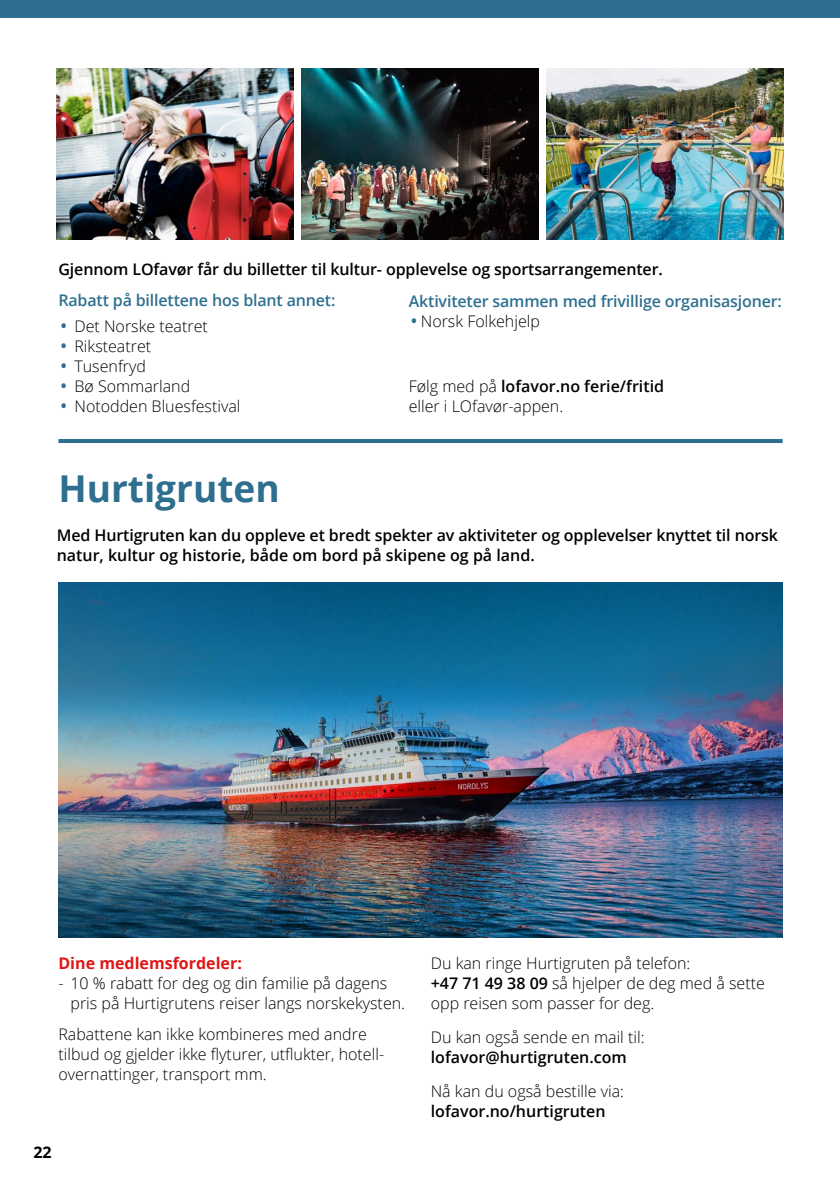
<style>
.page{position:relative;width:840px;height:1191px;background:#fff}
.page>*{position:absolute;margin:0;border:0;box-sizing:border-box;transform-origin:0 0}
.t1{font:700 37px "Open Sans";color:#2e6f90}
.t2{font:300 16px/20px "Open Sans";color:#000}
.t3{font:600 16px/20px "Open Sans";letter-spacing:-.005em;color:#000}
.t4{font:600 16px "Open Sans";letter-spacing:-.01em;color:#2e6f90}
.t5{font:700 16px "Open Sans";color:#df1616}
.t6{font:700 16px "Open Sans";color:#000}
.s1{font-size:28px;color:#2e6f90}
.s2{font-weight:600}
</style>
<div class="page">
<div style="left:0;top:0;width:839px;height:17px;background:#2e6f90"></div>
<hr style="left:58px;top:439px;width:724px;height:4px;background:#2e6f90">
<img style="left:58px;top:583px;width:724px;height:354px">
<img style="left:301px;top:68px;width:237px;height:172px">
<img style="left:546px;top:68px;width:237px;height:172px">
<img style="left:57px;top:68px;width:236px;height:172px">
<p class="t3" style="left:58px;top:258px;width:605px">Gjennom LOfavør får du billetter til kultur- opplevelse og sportsarrangementer.</p>
<p class="t4" style="left:58px;top:289px;width:278px">Rabatt på billettene hos blant annet:</p>
<p class="t2" style="left:58px;top:315px;width:151px"><span class="s1">•</span> Det Norske teatret</p>
<p class="t2" style="left:58px;top:335px;width:94px"><span class="s1">•</span> Riksteatret</p>
<p class="t2" style="left:58px;top:355px;width:89px"><span class="s1">•</span> Tusenfryd</p>
<p class="t2" style="left:58px;top:375px;width:133px"><span class="s1">•</span> Bø Sommarland</p>
<p class="t2" style="left:58px;top:395px;width:183px"><span class="s1">•</span> Notodden Bluesfestival</p>
<p class="t4" style="left:408px;top:291px;width:374px">Aktiviteter sammen med frivillige organisasjoner:</p>
<p class="t2" style="left:408px;top:311px;width:133px"><span class="s1">•</span>Norsk Folkehjelp</p>
<p class="t2" style="left:408px;top:376px;width:257px">Følg med på <span class="s2">lofavor.no ferie/fritid </span>eller i LOfavør-appen.</p>
<h1 class="t1" style="left:58px;top:462px;width:223px">Hurtigruten</h1>
<p class="t3" style="left:57px;top:525px;width:722px">Med Hurtigruten kan du oppleve et bredt spekter av aktiviteter og opplevelser knyttet til norsk natur, kultur og historie, både om bord på skipene og på land.</p>
<p class="t5" style="left:58px;top:951px;width:185px">Dine medlemsfordeler:</p>
<p class="t2" style="left:70px;top:972px;width:336px;text-indent:-12px">- 10 % rabatt for deg og din familie på dagens pris på Hurtigrutens reiser langs norskekysten.</p>
<p class="t2" style="left:58px;top:1024px;width:327px">Rabattene kan ikke kombineres med andre tilbud og gjelder ikke flyturer, utflukter, hotell&shy;overnattinger, transport mm.</p>
<p class="t6" style="left:33px;top:1140px;width:20px">22</p>
<p class="t2" style="left:430px;top:952px;width:335px">Du kan ringe Hurtigruten på telefon:<br><span class="s2">+47 71 49 38 09</span> så hjelper de deg med å sette opp reisen som passer for deg.</p>
<p class="t2" style="left:430px;top:1026px;width:215px">Du kan også sende en mail til:</p>
<p class="t3" style="left:430px;top:1047px;width:197px">lofavor@hurtigruten.com</p>
<p class="t2" style="left:430px;top:1081px;width:195px">Nå kan du også bestille via:</p>
<p class="t3" style="left:430px;top:1101px;width:176px">lofavor.no/hurtigruten</p>
</div>
